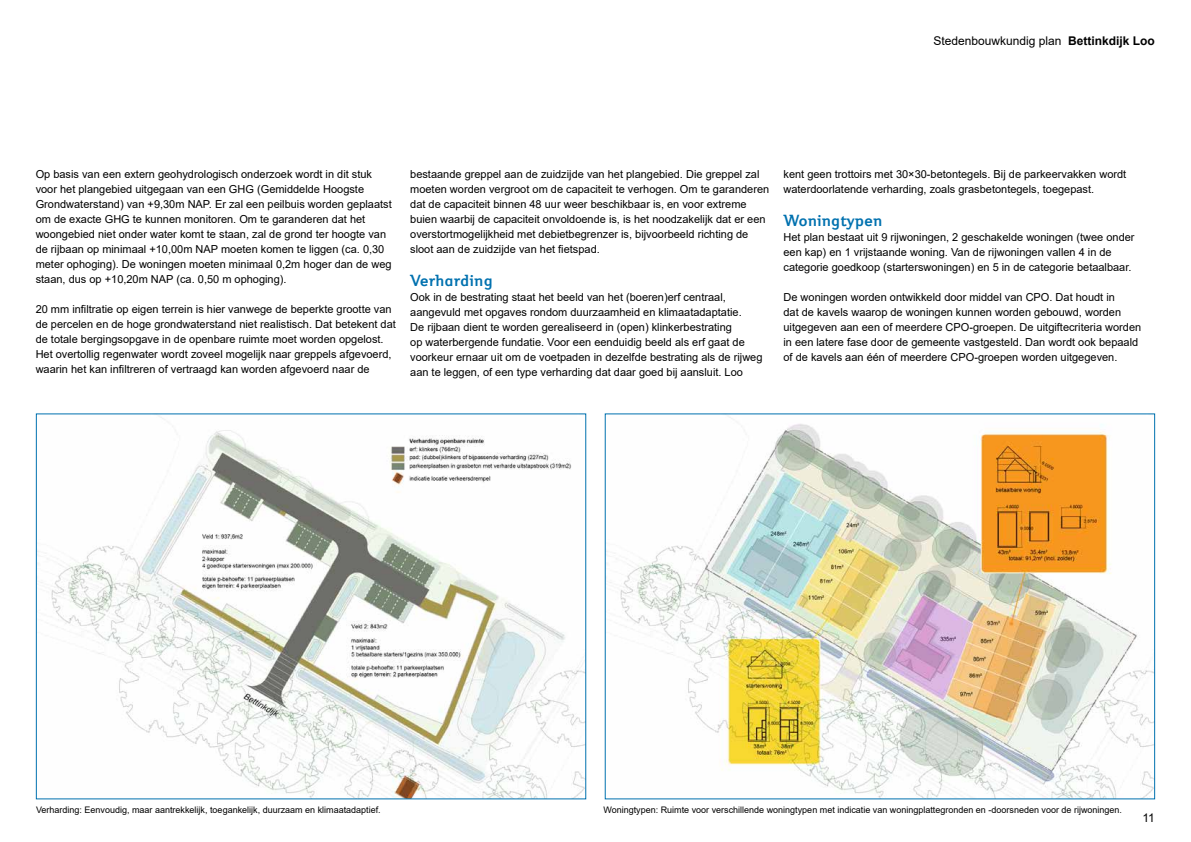
<style>
.page{position:relative;width:1191px;height:842px;background:#fff}
.page>*{position:absolute;margin:0;border:0;box-sizing:border-box;transform-origin:0 0}
.t1{font:700 18px "Jeunesse Std";color:#0071af}
.t2{font:12px "Arial";color:#000}
.t3{font:11px/15px "Arial";color:#000}
.t4{font:9px "Arial";color:#000}
.s1{font-weight:700}
</style>
<div class="page">
<img style="left:38px;top:417px;width:546px;height:380px">
<img style="left:607px;top:417px;width:546px;height:380px">
<p class="t2" style="left:933px;top:32px;width:223px">Stedenbouwkundig plan <span class="s1">Bettinkdijk Loo</span></p>
<p class="t3" style="left:36px;top:167px;width:357px">Op basis van een extern geohydrologisch onderzoek wordt in dit stuk voor het plangebied uitgegaan van een GHG (Gemiddelde Hoogste Grondwaterstand) van +9,30m NAP. Er zal een peilbuis worden geplaatst om de exacte GHG te kunnen monitoren. Om te garanderen dat het woongebied niet onder water komt te staan, zal de grond ter hoogte van de rijbaan op minimaal +10,00m NAP moeten komen te liggen (ca. 0,30 meter ophoging). De woningen moeten minimaal 0,2m hoger dan de weg staan, dus op +10,20m NAP (ca. 0,50 m ophoging).</p>
<p class="t3" style="left:36px;top:302px;width:362px">20 mm infiltratie op eigen terrein is hier vanwege de beperkte grootte van de percelen en de hoge grondwaterstand niet realistisch. Dat betekent dat de totale bergingsopgave in de openbare ruimte moet worden opgelost.<br>Het overtollig regenwater wordt zoveel mogelijk naar greppels afgevoerd, waarin het kan infiltreren of vertraagd kan worden afgevoerd naar de</p>
<p class="t3" style="left:410px;top:167px;width:360px">bestaande greppel aan de zuidzijde van het plangebied. Die greppel zal moeten worden vergroot om de capaciteit te verhogen. Om te garanderen dat de capaciteit binnen 48 uur weer beschikbaar is, en voor extreme buien waarbij de capaciteit onvoldoende is, is het noodzakelijk dat er een overstortmogelijkheid met debietbegrenzer is, bijvoorbeeld richting de sloot aan de zuidzijde van het fietspad.</p>
<h1 class="t1" style="left:410px;top:270px;width:84px">Verharding</h1>
<p class="t3" style="left:410px;top:290px;width:354px">Ook in de bestrating staat het beeld van het (boeren)erf centraal, aangevuld met opgaves rondom duurzaamheid en klimaatadaptatie.<br>De rijbaan dient te worden gerealiseerd in (open) klinkerbestrating<br>op waterbergende fundatie. Voor een eenduidig beeld als erf gaat de voorkeur ernaar uit om de voetpaden in dezelfde bestrating als de rijweg aan te leggen, of een type verharding dat daar goed bij aansluit. Loo</p>
<p class="t3" style="left:783px;top:167px;width:344px">kent geen trottoirs met 30×30-betontegels. Bij de parkeervakken wordt waterdoorlatende verharding, zoals grasbetontegels, toegepast.</p>
<h1 class="t1" style="left:783px;top:210px;width:101px">Woningtypen</h1>
<p class="t3" style="left:783px;top:230px;width:352px">Het plan bestaat uit 9 rijwoningen, 2 geschakelde woningen (twee onder een kap) en 1 vrijstaande woning. Van de rijwoningen vallen 4 in de categorie goedkoop (starterswoningen) en 5 in de categorie betaalbaar.</p>
<p class="t3" style="left:783px;top:290px;width:359px">De woningen worden ontwikkeld door middel van CPO. Dat houdt in<br>dat de kavels waarop de woningen kunnen worden gebouwd, worden uitgegeven aan een of meerdere CPO-groepen. De uitgiftecriteria worden in een latere fase door de gemeente vastgesteld. Dan wordt ook bepaald of de kavels aan één of meerdere CPO-groepen worden uitgegeven.</p>
<p class="t4" style="left:36px;top:803px;width:346px">Verharding: Eenvoudig, maar aantrekkelijk, toegankelijk, duurzaam en klimaatadaptief.</p>
<p class="t4" style="left:603px;top:803px;width:520px">Woningtypen: Ruimte voor verschillende woningtypen met indicatie van woningplattegronden en -doorsneden voor de rijwoningen.</p>
<p class="t2" style="left:1142px;top:809px;width:14px">11</p>
</div>
